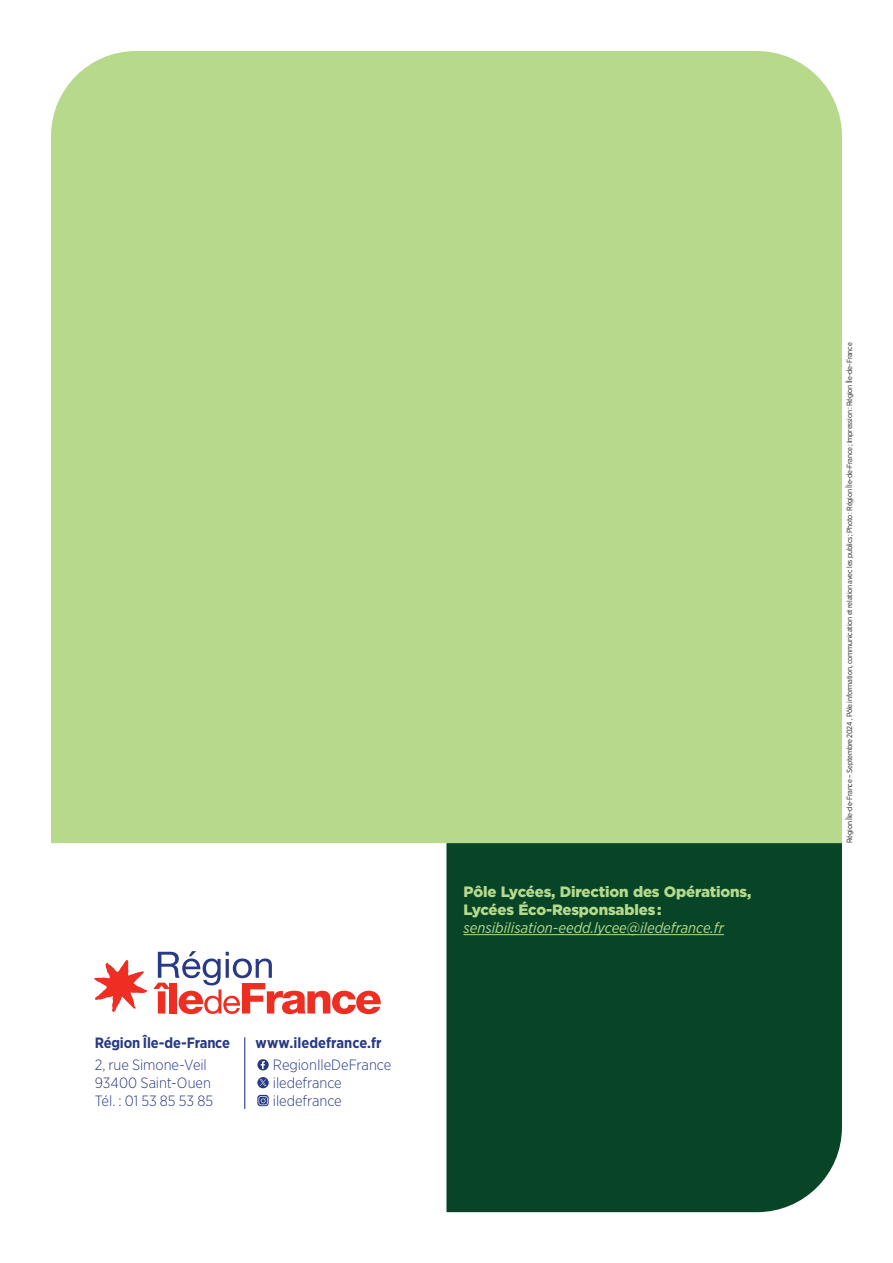
<style>
.page{position:relative;width:893px;height:1263px;background:#fff}
.page>*{position:absolute;margin:0;border:0;box-sizing:border-box;transform-origin:0 0}
.t1{font:900 15px/18px "Gotham";letter-spacing:-.01em;color:#b6d98c}
.t2{font:italic 15px "Gotham Narrow";color:#b6d98c}
.t3{font:300 14.85px/17.9px "Gotham Narrow";color:#283a85}
.t4{font:700 14.85px "Gotham Narrow";letter-spacing:-.01em;color:#283a85}
.t5{font:7.5px "Gotham Narrow";letter-spacing:-.025em;color:#231f20}
</style>
<div class="page">
<div style="left:51px;top:51px;width:791px;height:792px;background:#b6d98c"></div>
<div style="left:446px;top:843px;width:396px;height:369px;background:#074526"></div>
<hr style="left:463px;top:934px;width:261px;height:1px;background:#b6d98c">
<svg style="left:153px;top:951px;width:228px;height:63px"></svg>
<svg style="left:94px;top:960px;width:53px;height:52px"></svg>
<svg style="left:257px;top:1059px;width:12px;height:11px"></svg>
<svg style="left:257px;top:1077px;width:12px;height:11px"></svg>
<svg style="left:260px;top:1079px;width:6px;height:7px"></svg>
<svg style="left:257px;top:1095px;width:12px;height:11px"></svg>
<hr style="left:244px;top:1037px;width:1px;height:72px;background:#283a85">
<h2 class="t4" style="left:95px;top:1033px;width:137px">Région Île‑de‑France</h2>
<h2 class="t3" style="left:95px;top:1056px;width:120px">2, rue Simone-Veil<br>93400 Saint-Ouen<br>Tél. : 01 53 85 53 85</h2>
<h2 class="t4" style="left:256px;top:1033px;width:128px">www.iledefrance.fr</h2>
<h2 class="t3" style="left:273px;top:1056px;width:120px">RegionIleDeFrance iledefrance iledefrance</h2>
<h1 class="t1" style="left:463px;top:883px;width:289px">Pôle Lycées, Direction des Opérations,<br>Lycées Éco-Responsables :</h1>
<h1 class="t2" style="left:463px;top:918px;width:262px">sensibilisation-eedd.lycee@iledefrance.fr</h1>
<p class="t5" style="left:845px;top:843px;width:502px;rotate:-90deg">Région Île‑de‑France – Septembre 2024 , Pôle information, communication et relation avec les publics ; Photo : Région Île-de-France ; Impression : Région Île-de-France</p>
</div>
